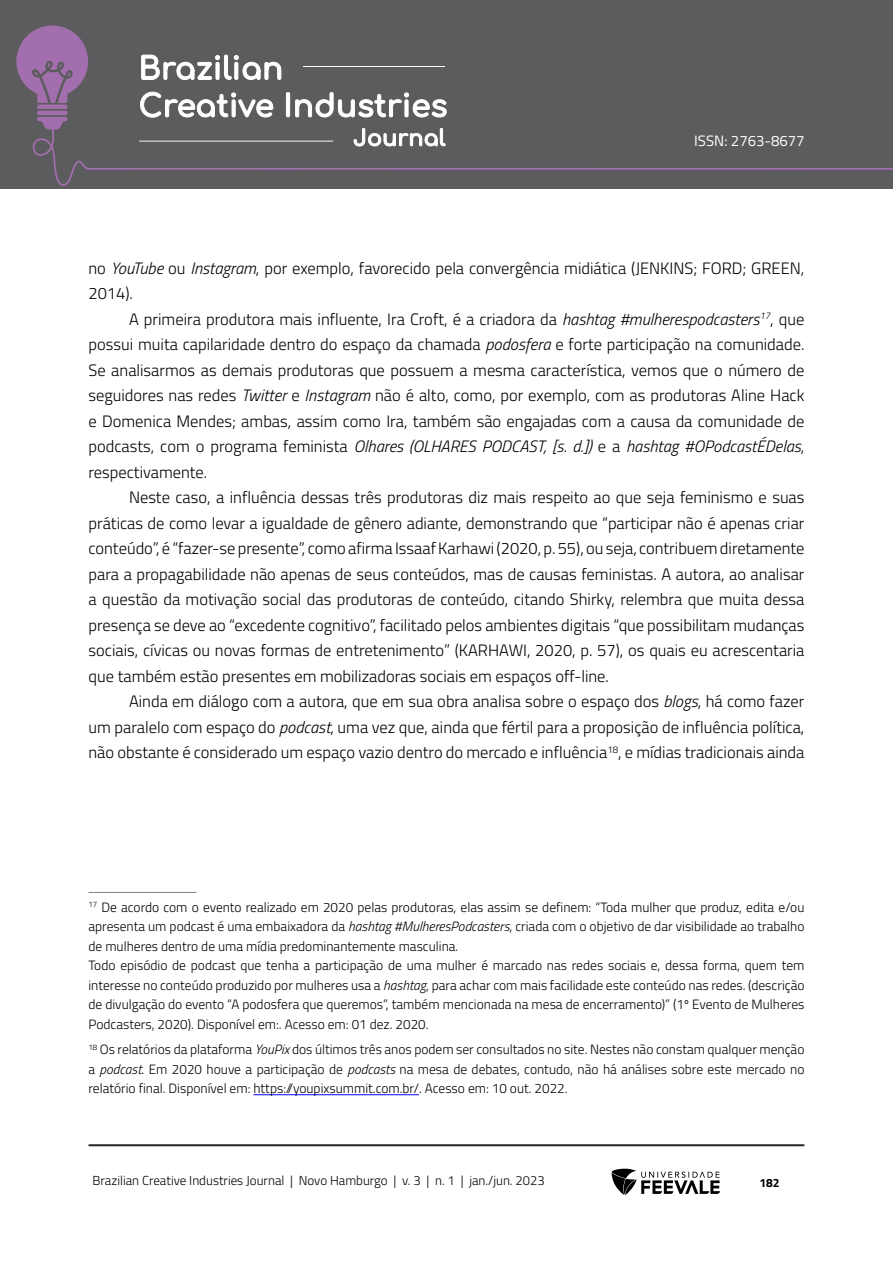
<style>
.page{position:relative;width:893px;height:1263px;background:#fff}
.page>*{position:absolute;margin:0;border:0;box-sizing:border-box;transform-origin:0 0}
.Corpo_de_texto{font:300 16.5px/25.5px "Titillium Web";color:#000;text-align:justify}
.t1{font:15px "Titillium Web";color:#fff}
.Rodapé{font:300 13.5px/19.5px "Titillium Web";color:#000;text-align:justify}
.t2{font:300 13.05px "Titillium Web";color:#000}
.t3{font:700 12px "Titillium Web";color:#000}
.s1{font-style:italic}
</style>
<div class="page">
<div style="left:0;top:0;width:893px;height:188px;background:#5c5c5e"></div>
<hr style="left:37px;top:111px;width:30px;height:4px;background:#a36ead;border-radius:2px">
<svg style="left:37px;top:117px;width:30px;height:11px"></svg>
<hr style="left:37px;top:105px;width:30px;height:4px;background:#a36ead;border-radius:2px">
<svg style="left:16px;top:26px;width:72px;height:77px"></svg>
<svg style="left:32px;top:128px;width:861px;height:58px"></svg>
<hr style="left:89px;top:1144px;width:715px;height:2px;background:#282828">
<svg style="left:611px;top:1169px;width:109px;height:26px"></svg>
<svg style="left:141px;top:54px;width:141px;height:26px"></svg>
<svg style="left:140px;top:91px;width:134px;height:27px"></svg>
<svg style="left:285px;top:92px;width:162px;height:26px"></svg>
<svg style="left:353px;top:127px;width:93px;height:20px"></svg>
<hr style="left:303px;top:66px;width:142px;height:1px;background:#fff">
<hr style="left:139px;top:141px;width:194px;height:1px;background:#fff">
<hr style="left:88px;top:892px;width:108px;height:1px;background:#808285">
<hr style="left:253px;top:1094px;width:166px;height:1px;background:#00f">
<p class="t1" style="left:694px;top:130px;width:112px">ISSN: 2763-8677</p>
<p class="Corpo_de_texto" style="left:88px;top:254px;width:717px">no <span class="s1">YouTube</span> ou <span class="s1">Instagram</span>, por exemplo, favorecido pela convergência midiática (JENKINS; FORD; GREEN,<br>2014).</p>
<p class="Corpo_de_texto" style="left:88px;top:305px;width:717px;text-indent:40px">A primeira produtora mais influente, Ira Croft, é a criadora da <span class="s1">hashtag #mulherespodcasters</span><sup>17</sup>, que possui muita capilaridade dentro do espaço da chamada <span class="s1">podosfera</span> e forte participação na comunidade.<br>Se analisarmos as demais produtoras que possuem a mesma característica, vemos que o número de seguidores nas redes <span class="s1">Twitter</span> e <span class="s1">Instagram</span> não é alto, como, por exemplo, com as produtoras Aline Hack e Domenica Mendes; ambas, assim como Ira, também são engajadas com a causa da comunidade de podcasts, com o programa feminista <span class="s1">Olhares (OLHARES PODCAST, [s. d.])</span> e a <span class="s1">hashtag #OPodcastÉDelas</span>, respectivamente.</p>
<p class="Corpo_de_texto" style="left:88px;top:484px;width:717px;text-indent:40px">Neste caso, a influência dessas três produtoras diz mais respeito ao que seja feminismo e suas práticas de como levar a igualdade de gênero adiante, demonstrando que “participar não é apenas criar conteúdo”, é “fazer-se presente”, como afirma Issaaf Karhawi (2020, p. 55), ou seja, contribuem diretamente para a propagabilidade não apenas de seus conteúdos, mas de causas feministas. A autora, ao analisar a questão da motivação social das produtoras de conteúdo, citando Shirky, relembra que muita dessa presença se deve ao “excedente cognitivo”, facilitado pelos ambientes digitais “que possibilitam mudanças sociais, cívicas ou novas formas de entretenimento” (KARHAWI, 2020, p. 57), os quais eu acrescentaria que também estão presentes em mobilizadoras sociais em espaços off-line.</p>
<p class="Corpo_de_texto" style="left:88px;top:688px;width:717px;text-indent:40px">Ainda em diálogo com a autora, que em sua obra analisa sobre o espaço dos <span class="s1">blogs</span>, há como fazer um paralelo com espaço do <span class="s1">podcast</span>, uma vez que, ainda que fértil para a proposição de influência política, não obstante é considerado um espaço vazio dentro do mercado e influência<sup>18</sup>, e mídias tradicionais ainda</p>
<p class="Rodapé" style="left:88px;top:897px;width:717px"><sup>17</sup> De acordo com o evento realizado em 2020 pelas produtoras, elas assim se definem: “Toda mulher que produz, edita e/ou apresenta um podcast é uma embaixadora da <span class="s1">hashtag #MulheresPodcasters</span>, criada com o objetivo de dar visibilidade ao trabalho de mulheres dentro de uma mídia predominantemente masculina.</p>
<p class="Rodapé" style="left:88px;top:955px;width:717px">Todo episódio de podcast que tenha a participação de uma mulher é marcado nas redes sociais e, dessa forma, quem tem interesse no conteúdo produzido por mulheres usa a <span class="s1">hashtag</span>, para achar com mais facilidade este conteúdo nas redes. (descrição de divulgação do evento “A podosfera que queremos”, também mencionada na mesa de encerramento)” (1º Evento de Mulheres Podcasters, 2020). Disponível em:. Acesso em: 01 dez. 2020.</p>
<p class="Rodapé" style="left:88px;top:1039px;width:717px"><sup>18</sup> Os relatórios da plataforma <span class="s1">YouPix</span> dos últimos três anos podem ser consultados no site. Nestes não constam qualquer menção a <span class="s1">podcast</span>. Em 2020 houve a participação de <span class="s1">podcasts</span> na mesa de debates, contudo, não há análises sobre este mercado no relatório final. Disponível em: https://youpixsummit.com.br/. Acesso em: 10 out. 2022.</p>
<p class="t2" style="left:92px;top:1171px;width:454px">Brazilian Creative Industries Journal | Novo Hamburgo | v. 3 | n. 1 | jan./jun. 2023</p>
<p class="t3" style="left:759px;top:1174px;width:22px">182</p>
</div>
